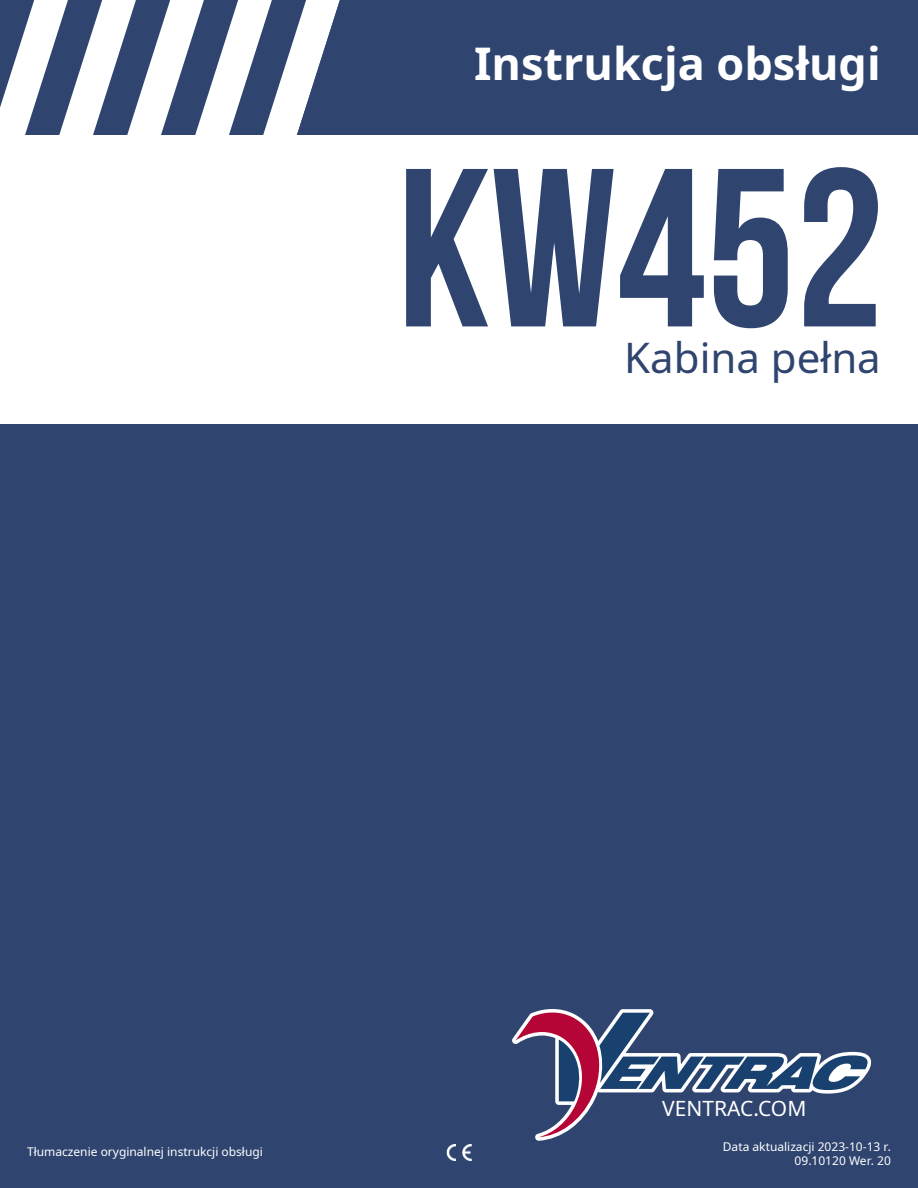
<style>
.page{position:relative;width:918px;height:1188px;background:#fff}
.page>*{position:absolute;margin:0;border:0;box-sizing:border-box;transform-origin:0 0}
.t1{font:700 225px "Bebas Neue";color:#2f446f}
.t2{font:700 45px "Noto Sans";color:#fff}
.t3{font:42px "Noto Sans";color:#2f446f}
.t4{font:21px "Noto Sans";color:#fff}
.t5{font:12px/14.4px "Noto Sans";color:#fff;text-align:right}
</style>
<div class="page">
<div style="left:0;top:424px;width:918px;height:764px;background:#2f446f"></div>
<svg style="left:0;top:0;width:321px;height:135px"></svg>
<div style="left:321px;top:0;width:597px;height:135px;background:#2f446f"></div>
<svg style="left:512px;top:1009px;width:141px;height:132px"></svg>
<svg style="left:516px;top:1011px;width:356px;height:126px"></svg>
<img style="left:447px;top:1144px;width:24px;height:17px">
<h2 class="t2" style="left:474px;top:32px;width:408px">Instrukcja obsługi</h2>
<h1 class="t1" style="left:397px;top:125px;width:489px">KW452</h1>
<h3 class="t3" style="left:624px;top:328px;width:258px">Kabina pełna</h3>
<p class="t5" style="left:27px;top:1144px;width:237px">Tłumaczenie oryginalnej instrukcji obsługi</p>
<h3 class="t4" style="left:662px;top:1093px;width:146px">VENTRAC.COM</h3>
<p class="t5" style="left:723px;top:1140px;width:170px">Data aktualizacji 2023-10-13 r.<br>09.10120 Wer. 20</p>
</div>
